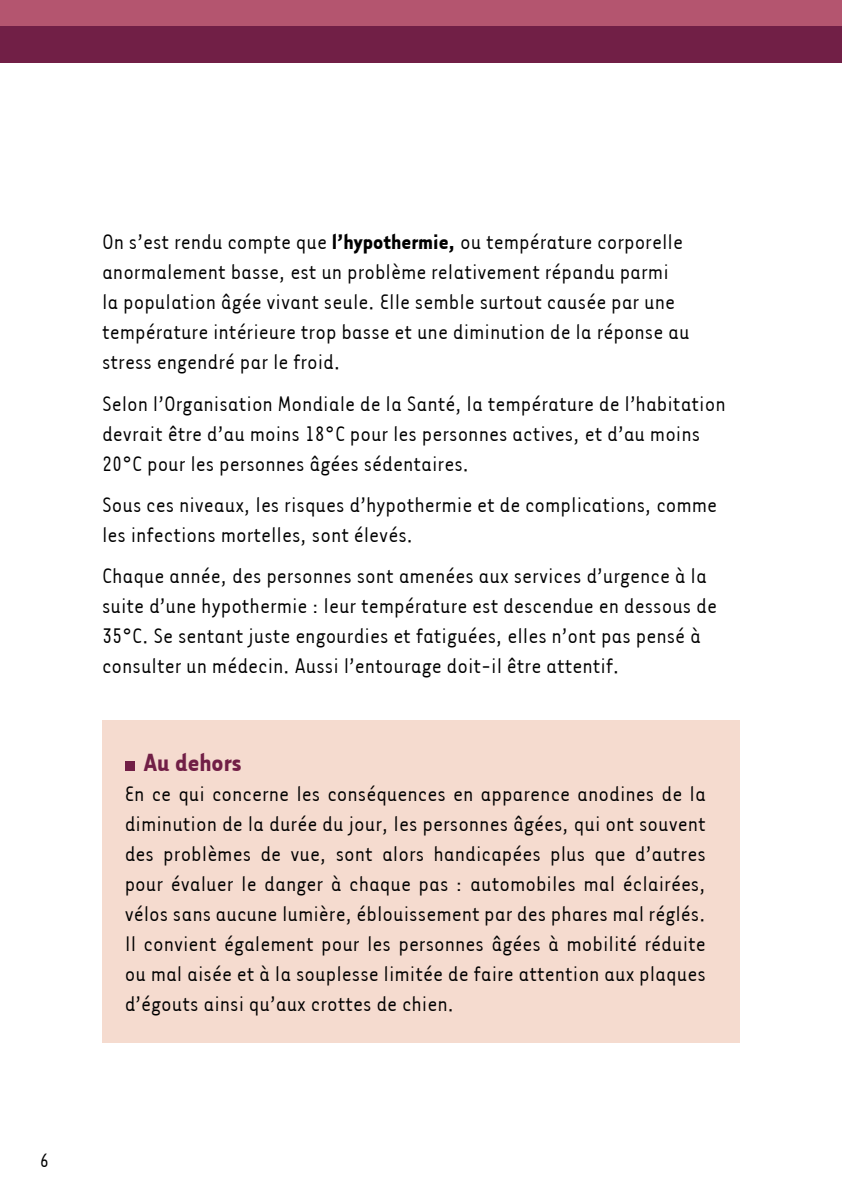
<style>
.page{position:relative;width:842px;height:1191px;background:#fff}
.page>*{position:absolute;margin:0;border:0;box-sizing:border-box;transform-origin:0 0}
.t1{font:700 28.2px "Tarzana Narrow";color:#711f46}
.t2{font:24px/30px "Tarzana Narrow";color:#000}
.t3{font:22px "Tarzana Narrow";color:#000}
.s1{font-weight:700}
</style>
<div class="page">
<div style="left:102px;top:720px;width:638px;height:322px;background:#f5dbcf"></div>
<div style="left:0;top:0;width:842px;height:62px;background:#711f46"></div>
<div style="left:0;top:0;width:842px;height:26px;background:#b4556f"></div>
<div style="left:125px;top:761px;width:9px;height:9px;background:#711f46"></div>
<p class="t3" style="left:40px;top:1147px;width:11px">6</p>
<p class="t2" style="left:102px;top:226px;width:589px">On s’est rendu compte que <span class="s1">l’hypothermie,</span> ou température corporelle anormalement basse, est un problème relativement répandu parmi la population âgée vivant seule. Elle semble surtout causée par une température intérieure trop basse et une diminution de la réponse au stress engendré par le froid.</p>
<p class="t2" style="left:102px;top:387px;width:625px">Selon l’Organisation Mondiale de la Santé, la température de l’habitation devrait être d’au moins 18°C pour les personnes actives, et d’au moins<br>20°C pour les personnes âgées sédentaires.</p>
<p class="t2" style="left:102px;top:488px;width:617px">Sous ces niveaux, les risques d’hypothermie et de complications, comme les infections mortelles, sont élevés.</p>
<p class="t2" style="left:102px;top:560px;width:616px">Chaque année, des personnes sont amenées aux services d’urgence à la suite d’une hypothermie : leur température est descendue en dessous de 35°C. Se sentant juste engourdies et fatiguées, elles n’ont pas pensé à consulter un médecin. Aussi l’entourage doit-il être attentif.</p>
<p class="t1" style="left:144px;top:744px;width:99px">Au dehors</p>
<p class="t2" style="left:125px;top:777px;width:583px;text-align:justify">En ce qui concerne les conséquences en apparence anodines de la diminution de la durée du jour, les personnes âgées, qui ont souvent des problèmes de vue, sont alors handicapées plus que d’autres pour évaluer le danger à chaque pas : automobiles mal éclairées, vélos sans aucune lumière, éblouissement par des phares mal réglés.<br>Il convient également pour les personnes âgées à mobilité réduite ou mal aisée et à la souplesse limitée de faire attention aux plaques d’égouts ainsi qu’aux crottes de chien.</p>
</div>
